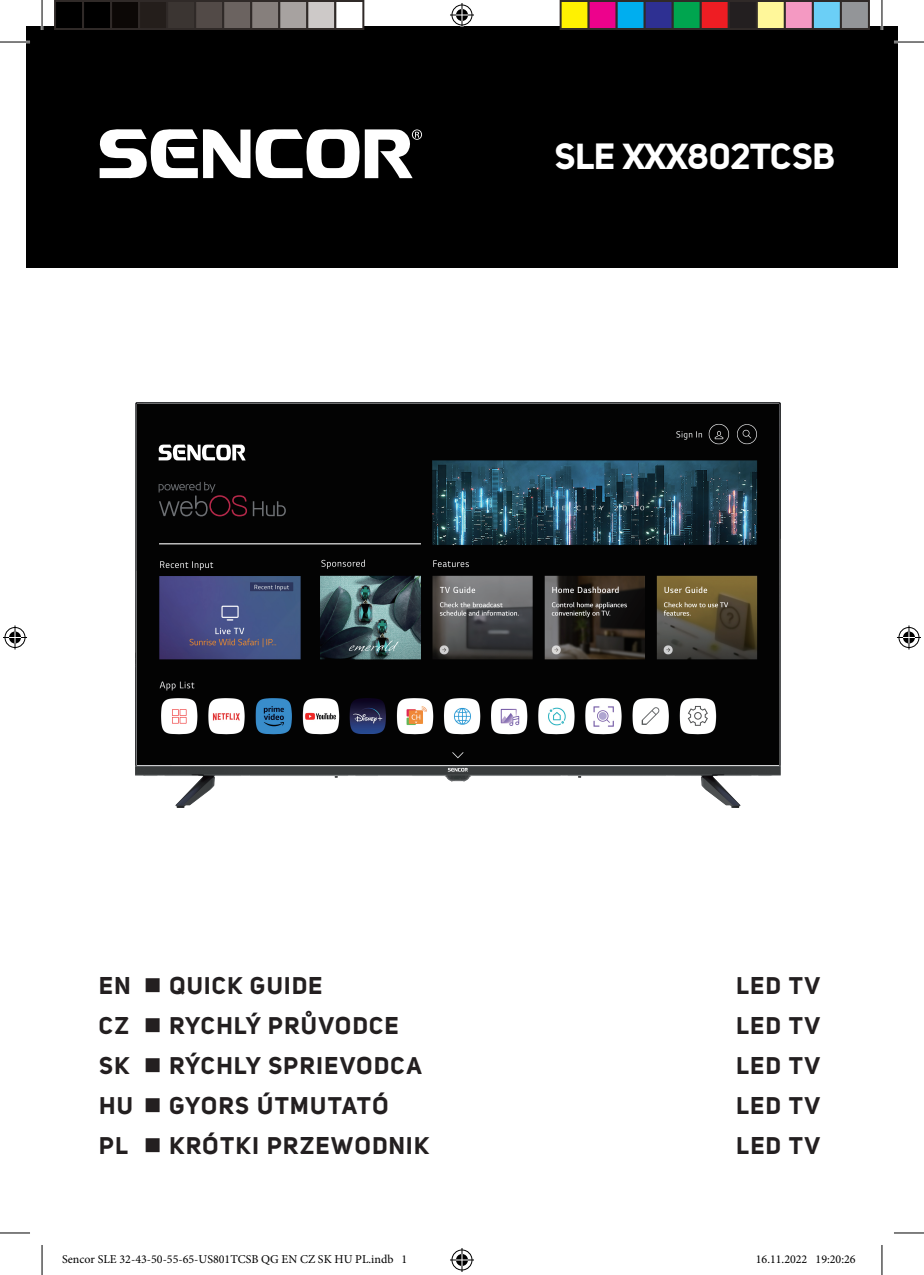
<style>
.page{position:relative;width:924px;height:1275px;background:#fff}
.page>*{position:absolute;margin:0;border:0;box-sizing:border-box;transform-origin:0 0}
.t1{font:36px "Uni Sans PRO Bold";color:#fff}
.t2{font:24px "Uni Sans PRO Bold";letter-spacing:.06em;color:#231f20}
.t3{font:12px "Minion Pro";color:#000}
</style>
<div class="page">
<div style="left:26px;top:26px;width:871px;height:242px;background:#000"></div>
<svg style="left:100px;top:129px;width:322px;height:49px"></svg>
<hr style="left:0;top:41px;width:30px;height:2px;background:#fff">
<hr style="left:893px;top:41px;width:30px;height:2px;background:#fff">
<hr style="left:41px;top:0;width:2px;height:30px;background:#fff">
<hr style="left:880px;top:0;width:2px;height:30px;background:#fff">
<hr style="left:0;top:42px;width:30px;height:1px;background:#000">
<hr style="left:893px;top:42px;width:30px;height:1px;background:#000">
<hr style="left:0;top:1232px;width:30px;height:1px;background:#000">
<hr style="left:893px;top:1232px;width:30px;height:1px;background:#000">
<hr style="left:42px;top:0;width:1px;height:30px;background:#000">
<hr style="left:42px;top:1245px;width:1px;height:30px;background:#000">
<hr style="left:881px;top:0;width:1px;height:30px;background:#000">
<hr style="left:881px;top:1245px;width:1px;height:30px;background:#000">
<svg style="left:450px;top:3px;width:24px;height:24px"></svg>
<svg style="left:450px;top:1248px;width:24px;height:24px"></svg>
<svg style="left:3px;top:625px;width:24px;height:24px"></svg>
<svg style="left:897px;top:625px;width:23px;height:24px"></svg>
<div style="left:55px;top:1px;width:28px;height:28px;background:#000"></div>
<div style="left:54px;top:0;width:30px;height:30px;border:2px solid #302a28"></div>
<div style="left:83px;top:1px;width:28px;height:28px;background:#000"></div>
<div style="left:82px;top:0;width:30px;height:30px;border:2px solid #302a28"></div>
<div style="left:111px;top:1px;width:28px;height:28px;background:#0c0806"></div>
<div style="left:110px;top:0;width:30px;height:30px;border:2px solid #302a28"></div>
<div style="left:139px;top:1px;width:28px;height:28px;background:#241e1b"></div>
<div style="left:138px;top:0;width:30px;height:30px;border:2px solid #302a28"></div>
<div style="left:167px;top:1px;width:28px;height:28px;background:#3b3532"></div>
<div style="left:166px;top:0;width:30px;height:30px;border:2px solid #302a28"></div>
<div style="left:195px;top:1px;width:28px;height:28px;background:#524a47"></div>
<div style="left:194px;top:0;width:30px;height:30px;border:2px solid #302a28"></div>
<div style="left:223px;top:1px;width:28px;height:28px;background:#6b6360"></div>
<div style="left:222px;top:0;width:30px;height:30px;border:2px solid #302a28"></div>
<div style="left:251px;top:1px;width:28px;height:28px;background:#867f7c"></div>
<div style="left:250px;top:0;width:30px;height:30px;border:2px solid #302a28"></div>
<div style="left:279px;top:1px;width:28px;height:28px;background:#a7a2a0"></div>
<div style="left:278px;top:0;width:30px;height:30px;border:2px solid #302a28"></div>
<div style="left:307px;top:1px;width:28px;height:28px;background:#cdc9c8"></div>
<div style="left:306px;top:0;width:30px;height:30px;border:2px solid #302a28"></div>
<div style="left:335px;top:1px;width:28px;height:28px;background:#fff"></div>
<div style="left:334px;top:0;width:30px;height:30px;border:2px solid #302a28"></div>
<div style="left:560px;top:1px;width:28px;height:28px;background:#fff101"></div>
<div style="left:559px;top:0;width:30px;height:30px;border:2px solid #302a28"></div>
<div style="left:588px;top:1px;width:28px;height:28px;background:#ed028c"></div>
<div style="left:587px;top:0;width:30px;height:30px;border:2px solid #302a28"></div>
<div style="left:616px;top:1px;width:28px;height:28px;background:#00aeef"></div>
<div style="left:615px;top:0;width:30px;height:30px;border:2px solid #302a28"></div>
<div style="left:644px;top:1px;width:28px;height:28px;background:#2e3092"></div>
<div style="left:643px;top:0;width:30px;height:30px;border:2px solid #302a28"></div>
<div style="left:672px;top:1px;width:28px;height:28px;background:#00a54f"></div>
<div style="left:671px;top:0;width:30px;height:30px;border:2px solid #302a28"></div>
<div style="left:700px;top:1px;width:28px;height:28px;background:#ee1d23"></div>
<div style="left:699px;top:0;width:30px;height:30px;border:2px solid #302a28"></div>
<div style="left:728px;top:1px;width:28px;height:28px;background:#231f20"></div>
<div style="left:727px;top:0;width:30px;height:30px;border:2px solid #302a28"></div>
<div style="left:756px;top:1px;width:28px;height:28px;background:#fff79a"></div>
<div style="left:755px;top:0;width:30px;height:30px;border:2px solid #302a28"></div>
<div style="left:784px;top:1px;width:28px;height:28px;background:#f499c2"></div>
<div style="left:783px;top:0;width:30px;height:30px;border:2px solid #302a28"></div>
<div style="left:812px;top:1px;width:28px;height:28px;background:#6bcff6"></div>
<div style="left:811px;top:0;width:30px;height:30px;border:2px solid #302a28"></div>
<div style="left:840px;top:1px;width:28px;height:28px;background:#939598"></div>
<div style="left:839px;top:0;width:30px;height:30px;border:2px solid #302a28"></div>
<img style="left:135px;top:402px;width:644px;height:405px">
<svg style="left:447px;top:768px;width:20px;height:3px"></svg>
<svg style="left:158px;top:444px;width:87px;height:17px"></svg>
<svg style="left:158px;top:482px;width:89px;height:34px;background:#1a1215"></svg>
<svg style="left:253px;top:501px;width:33px;height:15px"></svg>
<h1 class="t1" style="left:555px;top:133px;width:282px">SLE XXX802TCSB</h1>
<p class="t2" style="left:100px;top:970px;width:224px">EN ■ QUICK GUIDE</p>
<p class="t2" style="left:736px;top:970px;width:85px">LED TV</p>
<p class="t2" style="left:100px;top:1010px;width:300px">CZ ■ RYCHLÝ PRŮVODCE</p>
<p class="t2" style="left:736px;top:1010px;width:85px">LED TV</p>
<p class="t2" style="left:100px;top:1050px;width:324px">SK ■ RÝCHLY SPRIEVODCA</p>
<p class="t2" style="left:736px;top:1050px;width:85px">LED TV</p>
<p class="t2" style="left:100px;top:1090px;width:291px">HU ■ GYORS ÚTMUTATÓ</p>
<p class="t2" style="left:736px;top:1090px;width:85px">LED TV</p>
<p class="t2" style="left:100px;top:1130px;width:331px">PL ■ KRÓTKI PRZEWODNIK</p>
<p class="t2" style="left:736px;top:1130px;width:85px">LED TV</p>
<p class="t3" style="left:62px;top:1251px;width:346px">Sencor SLE 32-43-50-55-65-US801TCSB QG EN CZ SK HU PL.indb 1</p>
<p class="t3" style="left:755px;top:1251px;width:101px">16.11.2022 19:20:26</p>
</div>
